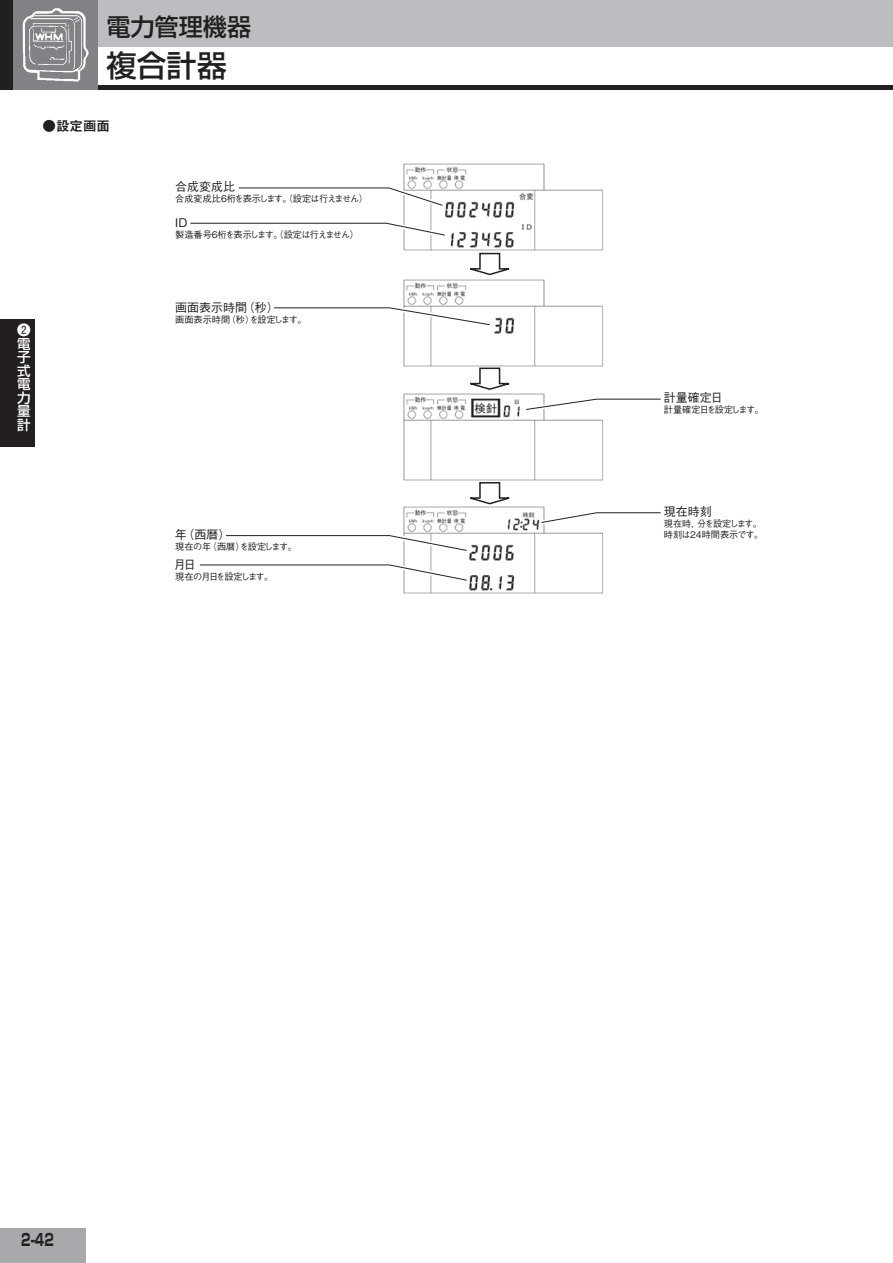
<style>
.page{position:relative;width:893px;height:1263px;background:#fff}
.page>*{position:absolute;margin:0;border:0;box-sizing:border-box;transform-origin:0 0}
.t1{font:500 30.15px "Shin Go Pro";color:#231f20}
.t2{font:500 24.15px "Shin Go Pro";color:#231f20}
.t3{font:700 16.5px "Shin Go Pro";color:#231f20;scale:.7 1}
.t4{font:500 13.5px/13.5px "Shin Go Pro";color:#fff;text-align:justify}
.t5{font:13.5px "Midashi Go Pro MB31";color:#231f20}
.t6{font:700 13.5px "Futo Go B101 Pro";color:#fff}
.t7{font:500 12px "Gothic BBB Pro";color:#231f20}
.t8{font:500 9.15px "Gothic BBB Pro";letter-spacing:-.1em;color:#231f20}
.t9{font:500 9.15px/10.9px "Gothic BBB Pro";letter-spacing:-.035em;color:#231f20}
.t10{font:500 9.15px "Gothic BBB Pro";color:#231f20}
.t11{font:500 9.15px "Gothic BBB Pro";letter-spacing:-.03em;color:#231f20}
.t12{font:500 9.15px "Gothic BBB Pro";letter-spacing:-.145em;color:#231f20}
</style>
<div class="page">
<div style="left:98px;top:0;width:795px;height:47px;background:#bcbdc0"></div>
<hr style="left:98px;top:85px;width:795px;height:4px;background:#231f20">
<div style="left:13px;top:0;width:85px;height:89px;background:#808285"></div>
<div style="left:0;top:0;width:13px;height:89px;background:#231f20"></div>
<div style="left:0;top:1229px;width:85px;height:34px;background:#a8a9ad"></div>
<img style="left:22px;top:8px;width:67px;height:74px">
<div style="left:0;top:319px;width:34px;height:127px;background:#231f20"></div>
<img style="left:403px;top:163px;width:201px;height:87px">
<img style="left:403px;top:279px;width:201px;height:88px">
<img style="left:403px;top:393px;width:201px;height:87px">
<img style="left:403px;top:506px;width:201px;height:87px">
<svg style="left:470px;top:252px;width:40px;height:24px"></svg>
<svg style="left:470px;top:482px;width:40px;height:23px"></svg>
<svg style="left:460px;top:367px;width:201px;height:48px"></svg>
<svg style="left:536px;top:508px;width:125px;height:20px"></svg>
<svg style="left:190px;top:183px;width:260px;height:57px"></svg>
<svg style="left:274px;top:303px;width:221px;height:27px"></svg>
<svg style="left:199px;top:531px;width:273px;height:54px"></svg>
<h2 class="t2" style="left:106px;top:6px;width:146px">電力管理機器</h2>
<h1 class="t1" style="left:106px;top:41px;width:122px">複合計器</h1>
<h3 class="t5" style="left:43px;top:115px;width:69px">●設定画面</h3>
<h3 class="t6" style="left:17px;top:319px;width:15px">❷</h3>
<h3 class="t4" style="left:17px;top:335px;width:15px">電子式電力量計</h3>
<h3 class="t7" style="left:175px;top:177px;width:61px">合成変成比</h3>
<p class="t8" style="left:175px;top:192px;width:194px">合成変成比６桁を表示します。（設定は行えません）</p>
<h3 class="t7" style="left:175px;top:213px;width:14px">ID</h3>
<p class="t8" style="left:175px;top:228px;width:185px">製造番号６桁を表示します。（設定は行えません）</p>
<h3 class="t7" style="left:175px;top:297px;width:105px">画面表示時間（秒）</h3>
<p class="t10" style="left:175px;top:312px;width:133px">画面表示時間（秒）を設定します。</p>
<h3 class="t7" style="left:175px;top:525px;width:57px">年（西暦）</h3>
<p class="t11" style="left:175px;top:539px;width:123px">現在の年（西暦）を設定します。</p>
<h3 class="t7" style="left:174px;top:554px;width:23px">月日</h3>
<p class="t12" style="left:175px;top:569px;width:100px">現在の月日を設定します。</p>
<h3 class="t3" style="left:21px;top:1227px;width:48px">2-42</h3>
<h3 class="t7" style="left:664px;top:388px;width:61px">計量確定日</h3>
<p class="t8" style="left:664px;top:402px;width:102px">計量確定日を設定します。</p>
<h3 class="t7" style="left:664px;top:502px;width:49px">現在時刻</h3>
<p class="t9" style="left:664px;top:517px;width:101px">現在時，分を設定します。時刻は24時間表示です。</p>
</div>
